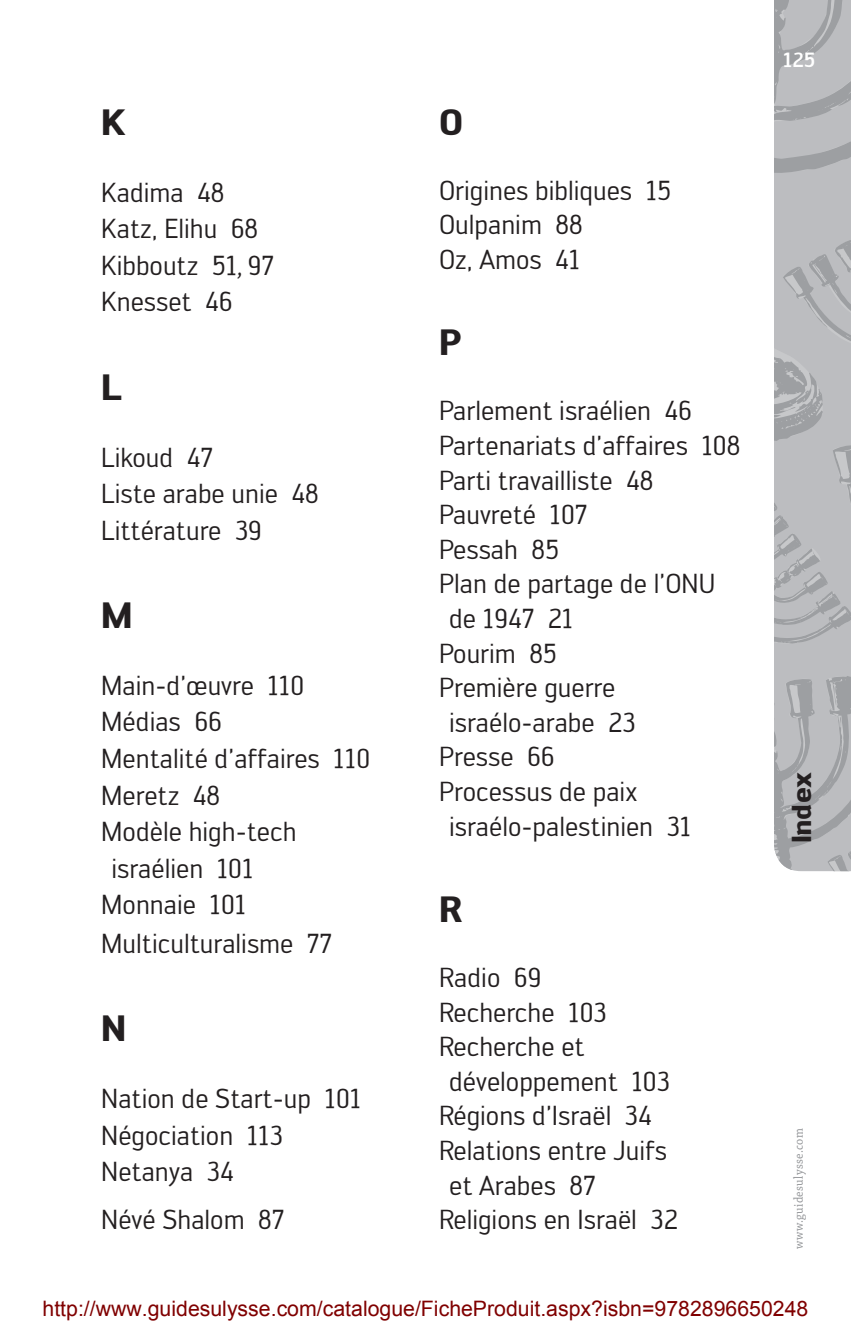
<style>
.page{position:relative;width:851px;height:1337px;background:#fff}
.page>*{position:absolute;margin:0;border:0;box-sizing:border-box;transform-origin:0 0}
.t1{font:700 36px "Engel";color:#231f20}
.t2{font:27px/36.4px "Engel";color:#231f20}
.t3{font:700 27px "Engel";letter-spacing:-.01em;color:#231f20}
.t4{font:21.38px "Arial";color:#800000}
.t5{font:500 20.25px "Engel";color:#fff}
.t6{font:13.5px "Chaparral Pro";letter-spacing:.03em;color:#939598;scale:.9 1}
.s1{font-family:"Chaparral Pro";font-style:italic}
</style>
<div class="page">
<svg style="left:774px;top:0;width:76px;height:871px;background:#b5b6b9"></svg>
<h1 class="t1" style="left:101px;top:100px;width:26px">K</h1>
<p class="t2" style="left:101px;top:174px;width:174px">Kadima 48<br>Katz, Elihu 68<br>Kibboutz 51<span class="s1">,</span> 97<br>Knesset 46</p>
<h1 class="t1" style="left:101px;top:365px;width:22px">L</h1>
<p class="t2" style="left:101px;top:439px;width:219px">Likoud 47<br>Liste arabe unie 48<br>Littérature 39</p>
<h1 class="t1" style="left:101px;top:593px;width:33px">M</h1>
<p class="t2" style="left:101px;top:667px;width:204px">Main-d’œuvre 110</p>
<p class="t2" style="left:101px;top:704px;width:122px">Médias 66</p>
<p class="t2" style="left:101px;top:740px;width:270px">Mentalité d’affaires 110</p>
<p class="t2" style="left:101px;top:777px;width:120px">Meretz 48</p>
<p class="t2" style="left:101px;top:813px;width:197px">Modèle high-tech</p>
<p class="t2" style="left:111px;top:850px;width:144px">israélien 101</p>
<p class="t2" style="left:101px;top:886px;width:146px">Monnaie 101</p>
<p class="t2" style="left:101px;top:925px;width:232px">Multiculturalisme 77</p>
<h1 class="t1" style="left:101px;top:1007px;width:27px">N</h1>
<p class="t2" style="left:101px;top:1080px;width:261px">Nation de Start-up 101<br>Négociation 113<br>Netanya 34</p>
<p class="t2" style="left:101px;top:1201px;width:184px">Névé Shalom 87</p>
<h1 class="t1" style="left:439px;top:100px;width:26px">O</h1>
<p class="t2" style="left:439px;top:173px;width:234px;line-height:34.6px">Origines bibliques 15<br>Oulpanim 88<br>Oz, Amos 41</p>
<h1 class="t1" style="left:439px;top:321px;width:24px">P</h1>
<p class="t2" style="left:439px;top:393px;width:254px">Parlement israélien 46</p>
<p class="t2" style="left:439px;top:427px;width:303px">Partenariats d’affaires 108</p>
<p class="t2" style="left:439px;top:462px;width:216px">Parti travailliste 48</p>
<p class="t2" style="left:439px;top:496px;width:150px">Pauvreté 107</p>
<p class="t2" style="left:439px;top:531px;width:122px">Pessah 85</p>
<p class="t2" style="left:439px;top:565px;width:278px">Plan de partage de l’ONU</p>
<p class="t2" style="left:449px;top:600px;width:126px">de 1947 21</p>
<p class="t2" style="left:439px;top:635px;width:119px">Pourim 85</p>
<p class="t2" style="left:439px;top:669px;width:178px">Première guerre</p>
<p class="t2" style="left:449px;top:704px;width:188px">israélo-arabe 23</p>
<p class="t2" style="left:439px;top:738px;width:117px">Presse 66</p>
<p class="t2" style="left:439px;top:773px;width:200px">Processus de paix</p>
<p class="t2" style="left:449px;top:808px;width:244px">israélo-palestinien 31</p>
<h1 class="t1" style="left:439px;top:887px;width:25px">R</h1>
<p class="t2" style="left:439px;top:959px;width:104px">Radio 69</p>
<p class="t2" style="left:439px;top:994px;width:169px">Recherche 103</p>
<p class="t2" style="left:439px;top:1028px;width:147px">Recherche et</p>
<p class="t2" style="left:449px;top:1063px;width:222px">développement 103</p>
<p class="t2" style="left:439px;top:1097px;width:214px">Régions d’Israël 34</p>
<p class="t2" style="left:439px;top:1132px;width:229px">Relations entre Juifs</p>
<p class="t2" style="left:449px;top:1166px;width:148px">et Arabes 87</p>
<p class="t2" style="left:439px;top:1201px;width:240px">Religions en Israël 32</p>
<p class="t5" style="left:783px;top:48px;width:34px">125</p>
<p class="t3" style="left:785px;top:843px;width:72px;rotate:-90deg">Index</p>
<p class="t6" style="left:791px;top:1248px;width:135px;rotate:-90deg">www.guidesulysse.com</p>
<p class="t4" style="left:43px;top:1294px;width:767px">http://www.guidesulysse.com/catalogue/FicheProduit.aspx?isbn=9782896650248</p>
</div>
